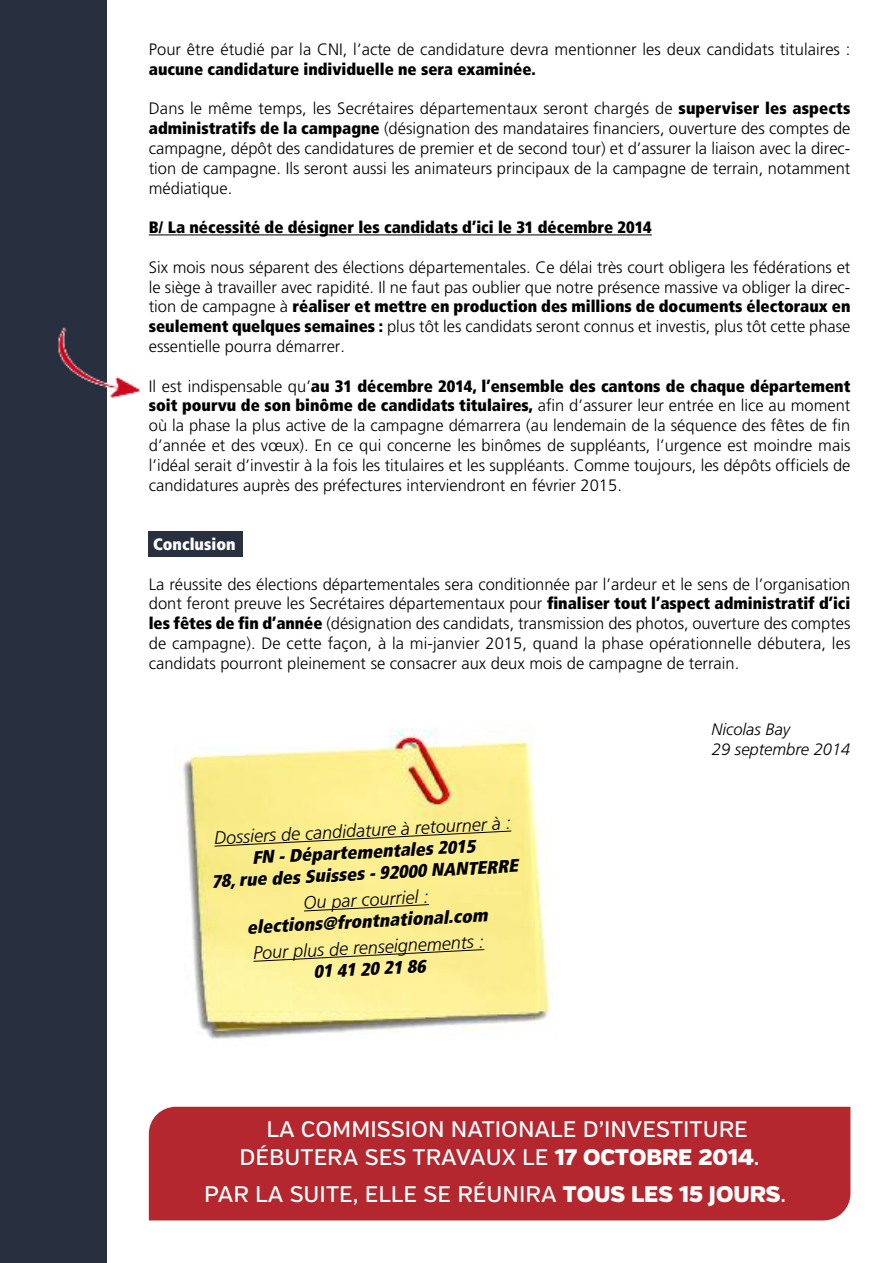
<style>
.page{position:relative;width:893px;height:1263px;background:#fff}
.page>*{position:absolute;margin:0;border:0;box-sizing:border-box;transform-origin:0 0}
.t1{font:500 22.5px/28px "Verb";color:#fff}
.t2{font:italic 900 condensed 18px/21.6px "Frutiger LT";color:#000;text-align:center}
.t3{font:italic 300 18px "Frutiger LT";color:#000}
.t4{font:300 16.5px/19.8px "Frutiger LT";color:#000;text-align:justify}
.t5{font:900 condensed 16.5px "Frutiger LT";color:#000}
.t6{font:italic 300 16.5px/19.8px "Frutiger LT";color:#000}
.t7{font:900 condensed 16.5px "Frutiger LT";color:#fff}
.s1{font-weight:900;font-stretch:condensed}
.s2{font-weight:900}
</style>
<div class="page">
<div style="left:149px;top:531px;width:94px;height:26px;background:#282f3f"></div>
<hr style="left:149px;top:234px;width:503px;height:1px;background:#000">
<div style="left:0;top:0;width:106px;height:1263px;background:#282f3f"></div>
<div style="left:149px;top:1107px;width:701px;height:113px;background:#b5272e"></div>
<img style="left:54px;top:325px;width:86px;height:75px">
<img style="left:174px;top:726px;width:376px;height:313px">
<svg style="left:214px;top:830px;width:298px;height:17px;background:#ecdf84"></svg>
<svg style="left:303px;top:904px;width:127px;height:8px"></svg>
<svg style="left:253px;top:949px;width:232px;height:13px;background:#e9dc88"></svg>
<p class="t4" style="left:149px;top:40px;width:703px">Pour être étudié par la CNI, l’acte de candidature devra mentionner les deux candidats titulaires :</p>
<p class="t5" style="left:149px;top:59px;width:388px">aucune candidature individuelle ne sera examinée.</p>
<p class="t4" style="left:149px;top:99px;width:703px">Dans le même temps, les Secrétaires départementaux seront chargés de <span class="s1">superviser les aspects administratifs de la campagne</span> (désignation des mandataires financiers, ouverture des comptes de campagne, dépôt des candidatures de premier et de second tour) et d’assurer la liaison avec la direc&shy;tion de campagne. Ils seront aussi les animateurs principaux de la campagne de terrain, notamment médiatique.</p>
<p class="t5" style="left:149px;top:217px;width:504px">B/ La nécessité de désigner les candidats d’ici le 31 décembre 2014</p>
<p class="t4" style="left:149px;top:257px;width:703px">Six mois nous séparent des élections départementales. Ce délai très court obligera les fédérations et le siège à travailler avec rapidité. Il ne faut pas oublier que notre présence massive va obliger la direc&shy;tion de campagne à <span class="s1">réaliser et mettre en production des millions de documents électoraux en seulement quelques semaines :</span> plus tôt les candidats seront connus et investis, plus tôt cette phase essentielle pourra démarrer.</p>
<p class="t4" style="left:149px;top:376px;width:703px">Il est indispensable qu’<span class="s1">au 31 décembre 2014, l’ensemble des cantons de chaque département soit pourvu de son binôme de candidats titulaires,</span> afin d’assurer leur entrée en lice au moment où la phase la plus active de la campagne démarrera (au lendemain de la séquence des fêtes de fin d’année et des vœux). En ce qui concerne les binômes de suppléants, l’urgence est moindre mais l’idéal serait d’investir à la fois les titulaires et les suppléants. Comme toujours, les dépôts officiels de candidatures auprès des préfectures interviendront en février 2015.</p>
<p class="t7" style="left:153px;top:534px;width:84px">Conclusion</p>
<p class="t4" style="left:149px;top:574px;width:703px">La réussite des élections départementales sera conditionnée par l’ardeur et le sens de l’organisation dont feront preuve les Secrétaires départementaux pour <span class="s1">finaliser tout l’aspect administratif d’ici les fêtes de fin d’année</span> (désignation des candidats, transmission des photos, ouverture des comptes de campagne). De cette façon, à la mi-janvier 2015, quand la phase opérationnelle débutera, les candidats pourront pleinement se consacrer aux deux mois de campagne de terrain.</p>
<p class="t3" style="left:214px;top:828px;width:299px;rotate:-3deg">Dossiers de candidature à retourner à :</p>
<p class="t2" style="left:210px;top:849px;width:308px;rotate:-3deg">FN - Départementales 2015<br>78, rue des Suisses - 92000 NANTERRE</p>
<p class="t3" style="left:303px;top:893px;width:127px;rotate:-3deg">Ou par courriel :</p>
<p class="t2" style="left:246px;top:916px;width:242px;rotate:-3deg">elections@frontnational.com</p>
<p class="t3" style="left:253px;top:943px;width:233px;rotate:-3deg">Pour plus de renseignements :</p>
<p class="t2" style="left:313px;top:961px;width:114px;rotate:-3deg">01 41 20 21 86</p>
<p class="t6" style="left:711px;top:720px;width:141px">Nicolas Bay<br>29 septembre 2014</p>
<h1 class="t1" style="left:240px;top:1117px;width:521px;text-indent:27px">LA COMMISSION NATIONALE D’INVESTITURE<br>DÉBUTERA SES TRAVAUX LE <span class="s2">17 OCTOBRE 2014</span>.</h1>
<h1 class="t1" style="left:204px;top:1182px;width:584px">PAR LA SUITE, ELLE SE RÉUNIRA <span class="s2">TOUS LES 15 JOURS</span>.</h1>
</div>
